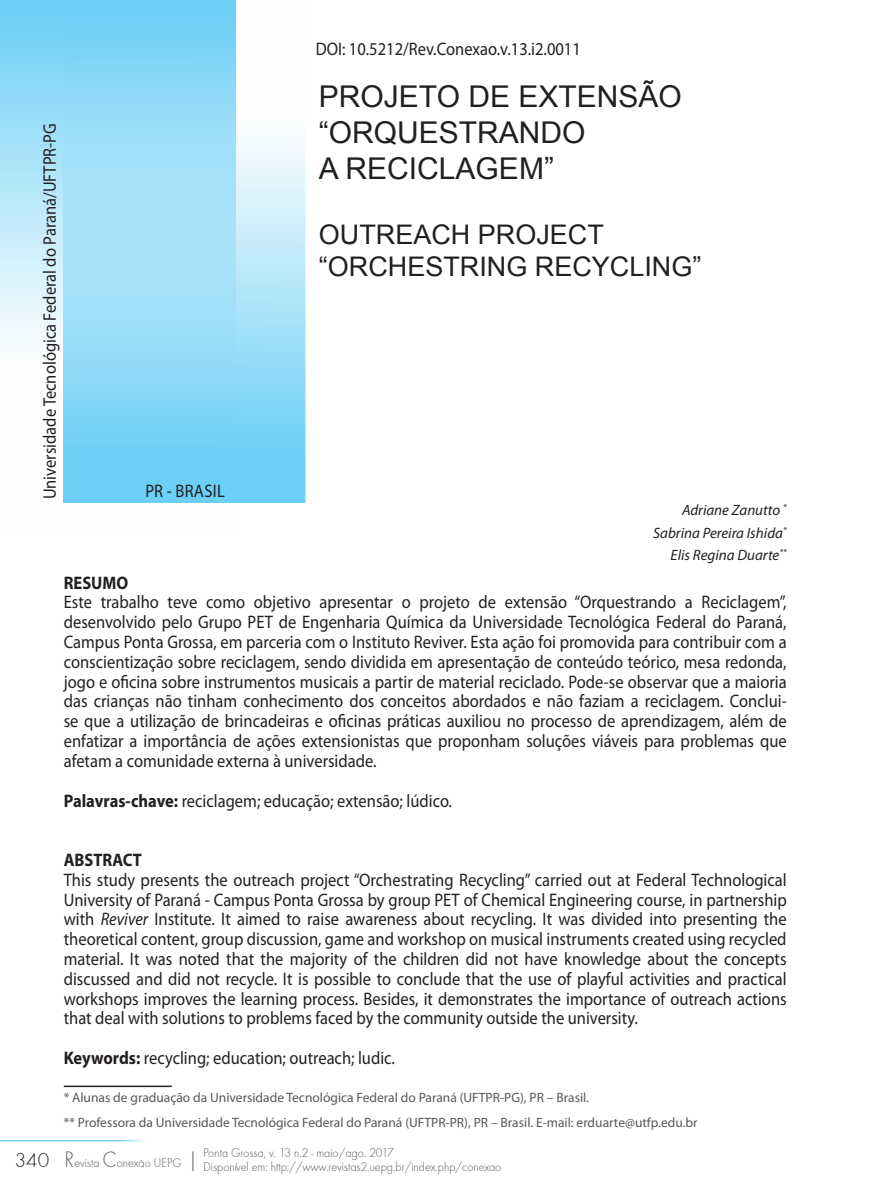
<style>
.page{position:relative;width:893px;height:1191px;background:#fff}
.page>*{position:absolute;margin:0;border:0;box-sizing:border-box;transform-origin:0 0}
.t1{font:30px/36px "Arial";color:#231f20}
.t2{font:27px/32.4px "Arial";color:#231f20}
.t3{font:18.15px/19.8px "Myriad Pro";color:#231f20;text-align:justify;scale:.91 1}
.t4{font:700 18.15px "Myriad Pro";color:#231f20;scale:.91 1}
.t5{font:18.15px "Myriad Pro";letter-spacing:.02em;color:#231f20;scale:.91 1}
.t6{font:italic 15px/22.2px "Myriad Pro";color:#231f20;text-align:right}
.t7{font:13.5px/25.2px "Myriad Pro";color:#57585a}
.t8{font:13.2px/14.4px "Futura TEE Ligh";color:#57585a;scale:.91 1}
.s1{font-weight:700}
.s2{font-style:italic}
.s3{font-size:23.1px}
.s4{font-size:21px;color:#231f20}
</style>
<div class="page">
<svg style="left:0;top:0;width:63px;height:341px;background:#aee4f9"></svg>
<svg style="left:63px;top:0;width:242px;height:503px;background:#9bdef8"></svg>
<hr style="left:0;top:1139px;width:149px;height:2px;background:#6bcff6">
<hr style="left:64px;top:1085px;width:108px;height:2px;background:#231f20">
<p class="t3" style="left:40px;top:499px;width:415px;rotate:-90deg">Universidade Tecnológica Federal do Paraná/UFTPR-PG</p>
<p class="t5" style="left:146px;top:480px;width:89px">PR - BRASIL</p>
<p class="t3" style="left:316px;top:39px;width:293px">DOI: 10.5212/Rev.Conexao.v.13.i2.0011</p>
<h1 class="t1" style="left:319px;top:79px;width:364px">PROJETO DE EXTENSÃO “ORQUESTRANDO<br>A RECICLAGEM”</h1>
<h2 class="t2" style="left:319px;top:218px;width:384px">OUTREACH PROJECT “ORCHESTRING RECYCLING”</h2>
<p class="t6" style="left:653px;top:499px;width:135px">Adriane Zanutto <sup>*<br></sup>Sabrina Pereira Ishida<sup>*<br></sup>Elis Regina Duarte<sup>**</sup></p>
<p class="t4" style="left:64px;top:570px;width:72px">RESUMO</p>
<p class="t3" style="left:64px;top:592px;width:796px">Este trabalho teve como objetivo apresentar o projeto de extensão “Orquestrando a Reciclagem”, desenvolvido pelo Grupo PET de Engenharia Química da Universidade Tecnológica Federal do Paraná, Campus Ponta Grossa, em parceria com o Instituto Reviver. Esta ação foi promovida para contribuir com a conscientização sobre reciclagem, sendo dividida em apresentação de conteúdo teórico, mesa redonda, jogo e oficina sobre instrumentos musicais a partir de material reciclado. Pode-se observar que a maioria das crianças não tinham conhecimento dos conceitos abordados e não faziam a reciclagem. Conclui&shy;se que a utilização de brincadeiras e oficinas práticas auxiliou no processo de aprendizagem, além de enfatizar a importância de ações extensionistas que proponham soluções viáveis para problemas que afetam a comunidade externa à universidade.</p>
<p class="t3" style="left:64px;top:790px;width:428px"><span class="s1">Palavras-chave:</span> reciclagem; educação; extensão; lúdico.</p>
<p class="t4" style="left:64px;top:848px;width:87px">ABSTRACT</p>
<p class="t3" style="left:64px;top:869px;width:796px">This study presents the outreach project “Orchestrating Recycling” carried out at Federal Technological University of Paraná - Campus Ponta Grossa by group PET of Chemical Engineering course, in partnership with <span class="s2">Reviver</span> Institute. It aimed to raise awareness about recycling. It was divided into presenting the theoretical content, group discussion, game and workshop on musical instruments created using recycled material. It was noted that the majority of the children did not have knowledge about the concepts discussed and did not recycle. It is possible to conclude that the use of playful activities and practical workshops improves the learning process. Besides, it demonstrates the importance of outreach actions that deal with solutions to problems faced by the community outside the university.</p>
<p class="t3" style="left:64px;top:1047px;width:365px"><span class="s1">Keywords:</span> recycling; education; outreach; ludic.</p>
<p class="t7" style="left:64px;top:1084px;width:635px">* Alunas de graduação da Universidade Tecnológica Federal do Paraná (UFTPR-PG), PR – Brasil.<br>** Professora da Universidade Tecnológica Federal do Paraná (UFTPR-PR), PR – Brasil. E-mail: erduarte@utfp.edu.br</p>
<p class="t8" style="left:203px;top:1145px;width:329px;text-indent:-63px">- <span class="s3">|</span> Ponta Grossa, v. 13 n.2 - maio/ago. 2017<br>Disponível em: http://www.revistas2.uepg.br/index.php/conexao</p>
<p class="t8" style="left:15px;top:1155px;width:185px"><span class="s4">340</span> <span class="s3">R</span>evista <span class="s3">C</span>onexao UEPG</p>
</div>
